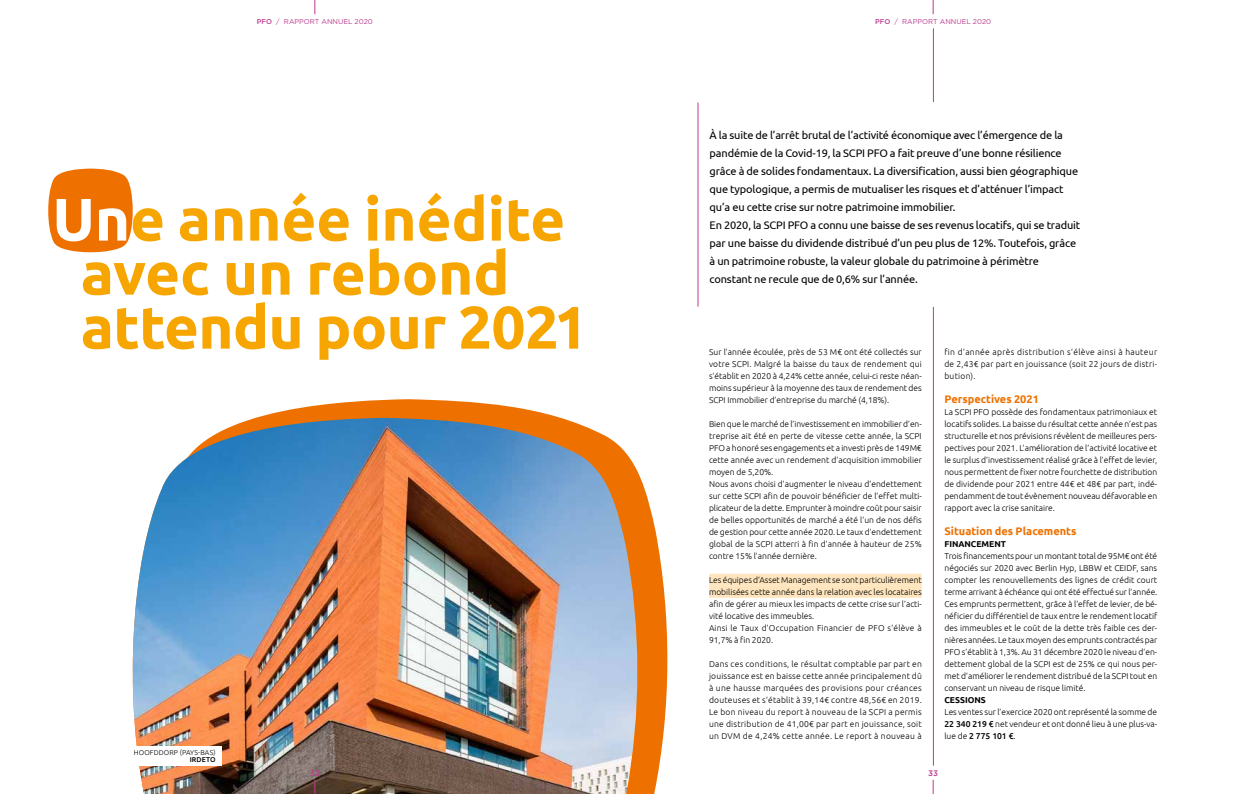
<style>
.page{position:relative;width:1248px;height:794px;background:#fff}
.page>*{position:absolute;margin:0;border:0;box-sizing:border-box;transform-origin:0 0}
.t1{font:700 60px/54px "Ubuntu";letter-spacing:-.005em;color:#f7a500}
.t2{font:11px/18px "Ubuntu";letter-spacing:-.01em;color:#000}
.t3{font:700 11px "Ubuntu";color:#ee7100}
.t4{font:300 8.5px/12px "Ubuntu";color:#000;text-align:justify}
.t5{font:700 8.5px "Ubuntu";color:#000}
.t6{font:500 8px "Gotham";color:#bc3a8e}
.t7{font:7px "Gotham";color:#bc3a8e}
.t8{font:300 7px "Ubuntu";letter-spacing:.025em;color:#000}
.t9{font:500 7px "Ubuntu";letter-spacing:.025em;color:#000}
.s1{font-weight:500}
.s2{color:#fff}
</style>
<div class="page">
<svg style="left:255px;top:399px;width:413px;height:395px;fill:#ee7100"></svg>
<svg style="left:638px;top:418px;width:3px;height:376px"></svg>
<img style="left:132px;top:418px;width:506px;height:376px">
<hr style="left:933px;top:29px;width:1px;height:736px;background:#bc3a8e">
<hr style="left:697px;top:103px;width:1px;height:203px;background:#bc3a8e">
<svg style="left:48px;top:169px;width:85px;height:83px;background:#ef801c"></svg>
<div style="left:119px;top:746px;width:102px;height:19px;background:#fff"></div>
<div style="left:709px;top:574px;width:212px;height:12px;background:#fee5be"></div>
<div style="left:709px;top:586px;width:212px;height:12px;background:#fee5be"></div>
<div style="left:709px;top:103px;width:371px;height:204px;background:#fff"></div>
<svg style="left:314px;top:780px;width:1px;height:14px"></svg>
<svg style="left:314px;top:0;width:1px;height:14px"></svg>
<svg style="left:932px;top:0;width:1px;height:14px"></svg>
<svg style="left:932px;top:780px;width:1px;height:14px"></svg>
<p class="t7" style="left:257px;top:17px;width:118px"><span class="s1">PFO</span> / RAPPORT ANNUEL 2020</p>
<p class="t7" style="left:875px;top:17px;width:118px"><span class="s1">PFO</span> / RAPPORT ANNUEL 2020</p>
<h1 class="t1" style="left:81px;top:191px;width:508px;text-indent:-28px"><span class="s2">Un</span>e année inédite avec un rebond attendu pour 2021</h1>
<p class="t8" style="left:134px;top:748px;width:83px">HOOFDDORP (PAYS-BAS)</p>
<p class="t9" style="left:190px;top:755px;width:27px">IRDETO</p>
<p class="t2" style="left:709px;top:125px;width:372px">À la suite de l’arrêt brutal de l’activité économique avec l’émergence de la pandémie de la Covid-19, la SCPI PFO a fait preuve d’une bonne résilience grâce à de solides fondamentaux. La diversification, aussi bien géographique que typologique, a permis de mutualiser les risques et d’atténuer l’impact qu’a eu cette crise sur notre patrimoine immobilier.<br>En 2020, la SCPI PFO a connu une baisse de ses revenus locatifs, qui se traduit par une baisse du dividende distribué d’un peu plus de 12%. Toutefois, grâce à un patrimoine robuste, la valeur globale du patrimoine à périmètre constant ne recule que de 0,6% sur l’année.</p>
<p class="t4" style="left:709px;top:345px;width:214px">Sur l’année écoulée, près de 53 M€ ont été collectés sur votre SCPI. Malgré la baisse du taux de rendement qui s’établit en 2020 à 4,24% cette année, celui-ci reste néan&shy;moins supérieur à la moyenne des taux de rendement des SCPI Immobilier d’entreprise du marché (4,18%).</p>
<p class="t4" style="left:709px;top:417px;width:214px;text-align:left">Bien que le marché de l’investissement en immobilier d’en&shy;treprise ait été en perte de vitesse cette année, la SCPI PFO a honoré ses engagements et a investi près de 149M€ cette année avec un rendement d’acquisition immobilier moyen de 5,20%.<br>Nous avons choisi d’augmenter le niveau d’endettement sur cette SCPI afin de pouvoir bénéficier de l’effet multi&shy;plicateur de la dette. Emprunter à moindre coût pour saisir de belles opportunités de marché a été l’un de nos défis de gestion pour cette année 2020. Le taux d’endettement global de la SCPI atterri à fin d’année à hauteur de 25% contre 15% l’année dernière.</p>
<p class="t4" style="left:709px;top:573px;width:214px;text-align:left">Les équipes d’Asset Management se sont particulièrement mobilisées cette année dans la relation avec les locataires afin de gérer au mieux les impacts de cette crise sur l’acti&shy;vité locative des immeubles.<br>Ainsi le Taux d’Occupation Financier de PFO s’élève à 91,7% à fin 2020.</p>
<p class="t4" style="left:709px;top:657px;width:214px">Dans ces conditions, le résultat comptable par part en jouissance est en baisse cette année principalement dû à une hausse marquées des provisions pour créances douteuses et s’établit à 39,14€ contre 48,56€ en 2019.<br>Le bon niveau du report à nouveau de la SCPI a permis une distribution de 41,00€ par part en jouissance, soit un DVM de 4,24% cette année. Le report à nouveau à</p>
<p class="t4" style="left:944px;top:345px;width:214px">fin d’année après distribution s’élève ainsi à hauteur de 2,43€ par part en jouissance (soit 22 jours de distri&shy;bution).</p>
<p class="t3" style="left:944px;top:392px;width:96px">Perspectives 2021</p>
<p class="t4" style="left:944px;top:405px;width:214px">La SCPI PFO possède des fondamentaux patrimoniaux et locatifs solides. La baisse du résultat cette année n’est pas structurelle et nos prévisions révèlent de meilleures pers&shy;pectives pour 2021. L’amélioration de l’activité locative et le surplus d’investissement réalisé grâce à l’effet de levier, nous permettent de fixer notre fourchette de distribution de dividende pour 2021 entre 44€ et 48€ par part, indé&shy;pendamment de tout évènement nouveau défavorable en rapport avec la crise sanitaire.</p>
<p class="t3" style="left:944px;top:524px;width:133px">Situation des Placements</p>
<p class="t5" style="left:944px;top:538px;width:63px">FINANCEMENT</p>
<p class="t4" style="left:944px;top:549px;width:214px">Trois financements pour un montant total de 95M€ ont été négociés sur 2020 avec Berlin Hyp, LBBW et CEIDF, sans compter les renouvellements des lignes de crédit court terme arrivant à échéance qui ont été effectué sur l’année.<br>Ces emprunts permettent, grâce à l’effet de levier, de bé&shy;néficier du différentiel de taux entre le rendement locatif des immeubles et le coût de la dette très faible ces der&shy;nières années. Le taux moyen des emprunts contractés par PFO s’établit à 1,3%. Au 31 décembre 2020 le niveau d’en&shy;dettement global de la SCPI est de 25% ce qui nous per&shy;met d’améliorer le rendement distribué de la SCPI tout en conservant un niveau de risque limité.</p>
<p class="t5" style="left:944px;top:694px;width:43px">CESSIONS</p>
<p class="t4" style="left:944px;top:705px;width:214px">Les ventes sur l’exercice 2020 ont représenté la somme de <span class="s1">22 340 219 €</span> net vendeur et ont donné lieu à une plus-va&shy;lue de <span class="s1">2 775 101 €</span>.</p>
<p class="t6" style="left:310px;top:767px;width:11px">32</p>
<p class="t6" style="left:928px;top:767px;width:11px">33</p>
</div>
